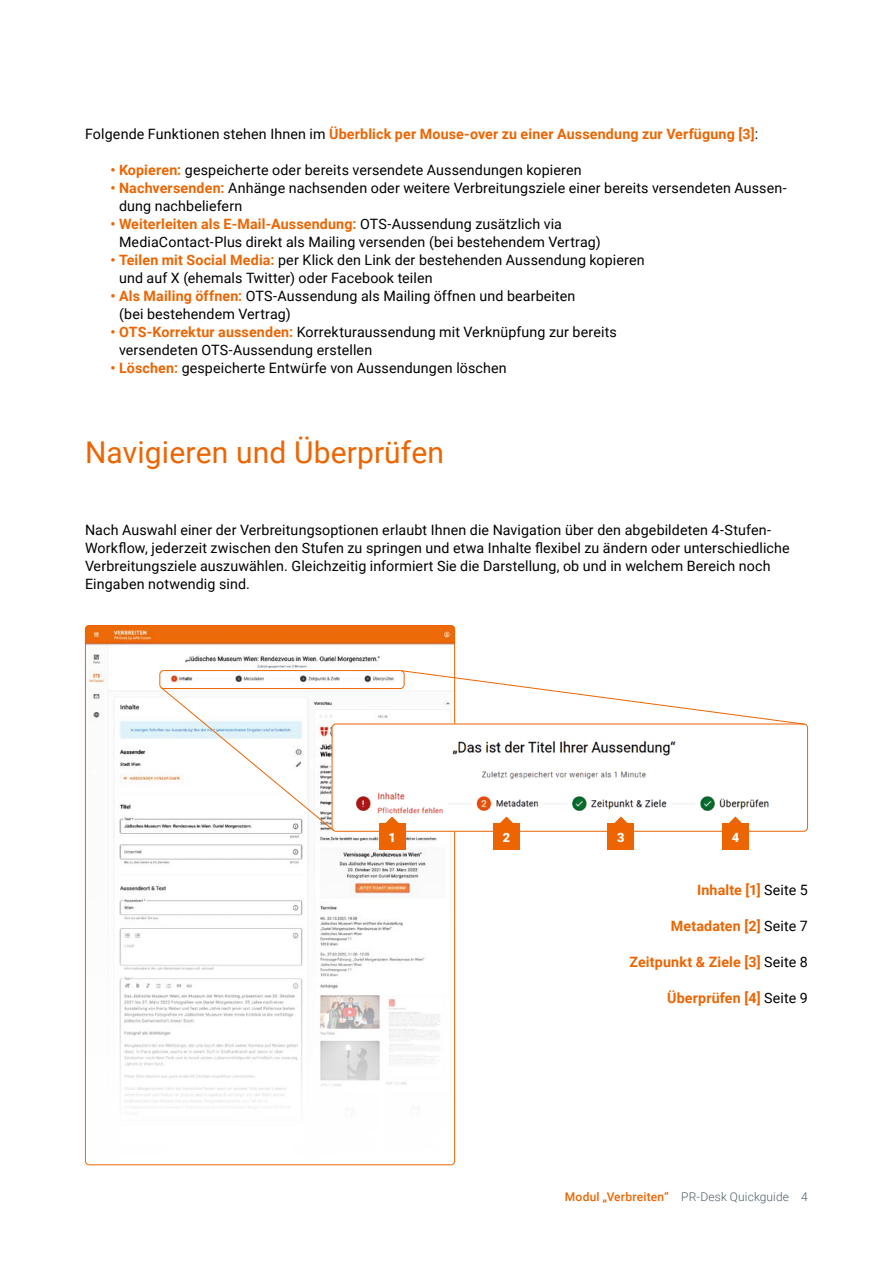
<style>
.page{position:relative;width:893px;height:1263px;background:#fff}
.page>*{position:absolute;margin:0;border:0;box-sizing:border-box;transform-origin:0 0}
.t1{font:30px "Roboto";letter-spacing:.005em;color:#ec6502}
.t2{font:14.25px/18px "Roboto";letter-spacing:.01em;color:#000}
.t3{font:700 14.25px "Roboto";letter-spacing:.01em;color:#ec6502}
.t4{font:900 12.75px "Roboto";color:#fff}
.t5{font:300 12px "Roboto";letter-spacing:.01em;color:#4d5d68}
.s1{font-weight:400;color:#000}
.s2{font-weight:700;color:#ec6502}
.s3{font-weight:500;color:#ec6502}
</style>
<div class="page">
<img style="left:85px;top:625px;width:370px;height:540px">
<img style="left:332px;top:724px;width:476px;height:108px">
<div style="left:332px;top:724px;width:476px;height:108px;border:1px solid #ec6502;border-radius:4px"></div>
<div style="left:159px;top:670px;width:245px;height:19px;border:1px solid #ec6502;border-radius:4px"></div>
<svg style="left:379px;top:816px;width:26px;height:8px"></svg>
<div style="left:379px;top:824px;width:26px;height:26px;background:#ec6502"></div>
<svg style="left:493px;top:816px;width:27px;height:8px"></svg>
<div style="left:493px;top:824px;width:27px;height:26px;background:#ec6502"></div>
<svg style="left:608px;top:816px;width:26px;height:8px"></svg>
<div style="left:608px;top:824px;width:26px;height:26px;background:#ec6502"></div>
<svg style="left:722px;top:816px;width:26px;height:8px"></svg>
<div style="left:722px;top:824px;width:26px;height:26px;background:#ec6502"></div>
<svg style="left:160px;top:686px;width:175px;height:145px"></svg>
<svg style="left:400px;top:670px;width:405px;height:55px"></svg>
<p class="t3" style="left:85px;top:124px;width:675px"><span class="s1">Folgende Funktionen stehen Ihnen im</span> Überblick per Mouse-over zu einer Aussendung zur Verfügung [3]<span class="s1">:</span></p>
<p class="t2" style="left:111px;top:160px;width:473px"><span class="s2">• Kopieren:</span> gespeicherte oder bereits versendete Aussendungen kopieren</p>
<p class="t2" style="left:119px;top:178px;width:669px;text-indent:-8px"><span class="s2">• Nachversenden:</span> Anhänge nachsenden oder weitere Verbreitungsziele einer bereits versendeten Aussen&shy;dung nachbeliefern</p>
<p class="t2" style="left:119px;top:214px;width:483px;text-indent:-8px"><span class="s2">• Weiterleiten als E-Mail-Aussendung:</span> OTS-Aussendung zusätzlich via<br>MediaContact-Plus direkt als Mailing versenden (bei bestehendem Vertrag)</p>
<p class="t2" style="left:119px;top:250px;width:527px;text-indent:-9px"><span class="s2">• Teilen mit Social Media:</span> per Klick den Link der bestehenden Aussendung kopieren und auf X (ehemals Twitter) oder Facebook teilen</p>
<p class="t2" style="left:119px;top:286px;width:458px;text-indent:-9px"><span class="s2">• Als Mailing öffnen:</span> OTS-Aussendung als Mailing öffnen und bearbeiten (bei bestehendem Vertrag)</p>
<p class="t2" style="left:119px;top:322px;width:499px;text-indent:-9px"><span class="s2">• OTS-Korrektur aussenden:</span> Korrekturaussendung mit Verknüpfung zur bereits versendeten OTS-Aussendung erstellen</p>
<p class="t2" style="left:111px;top:358px;width:398px"><span class="s2">• Löschen:</span> gespeicherte Entwürfe von Aussendungen löschen</p>
<h1 class="t1" style="left:85px;top:431px;width:361px">Navigieren und Überprüfen</h1>
<p class="t2" style="left:85px;top:520px;width:706px">Nach Auswahl einer der Verbreitungsoptionen erlaubt Ihnen die Navigation über den abgebildeten 4-Stufen-Workflow, jederzeit zwischen den Stufen zu springen und etwa Inhalte flexibel zu ändern oder unterschiedliche Verbreitungsziele auszuwählen. Gleichzeitig informiert Sie die Darstellung, ob und in welchem Bereich noch Eingaben notwendig sind.</p>
<p class="t4" style="left:388px;top:828px;width:9px">1</p>
<p class="t4" style="left:503px;top:828px;width:9px">2</p>
<p class="t4" style="left:617px;top:828px;width:9px">3</p>
<p class="t4" style="left:732px;top:828px;width:9px">4</p>
<p class="t3" style="left:697px;top:880px;width:112px">Inhalte [1] <span class="s1">Seite 5</span></p>
<p class="t3" style="left:671px;top:916px;width:139px">Metadaten [2] <span class="s1">Seite 7</span></p>
<p class="t3" style="left:629px;top:952px;width:180px">Zeitpunkt &amp; Ziele [3] <span class="s1">Seite 8</span></p>
<p class="t3" style="left:667px;top:988px;width:142px">Überprüfen [4] <span class="s1">Seite 9</span></p>
<p class="t5" style="left:565px;top:1188px;width:245px"><span class="s3">Modul „Verbreiten“</span> PR-Desk Quickguide 4</p>
</div>
